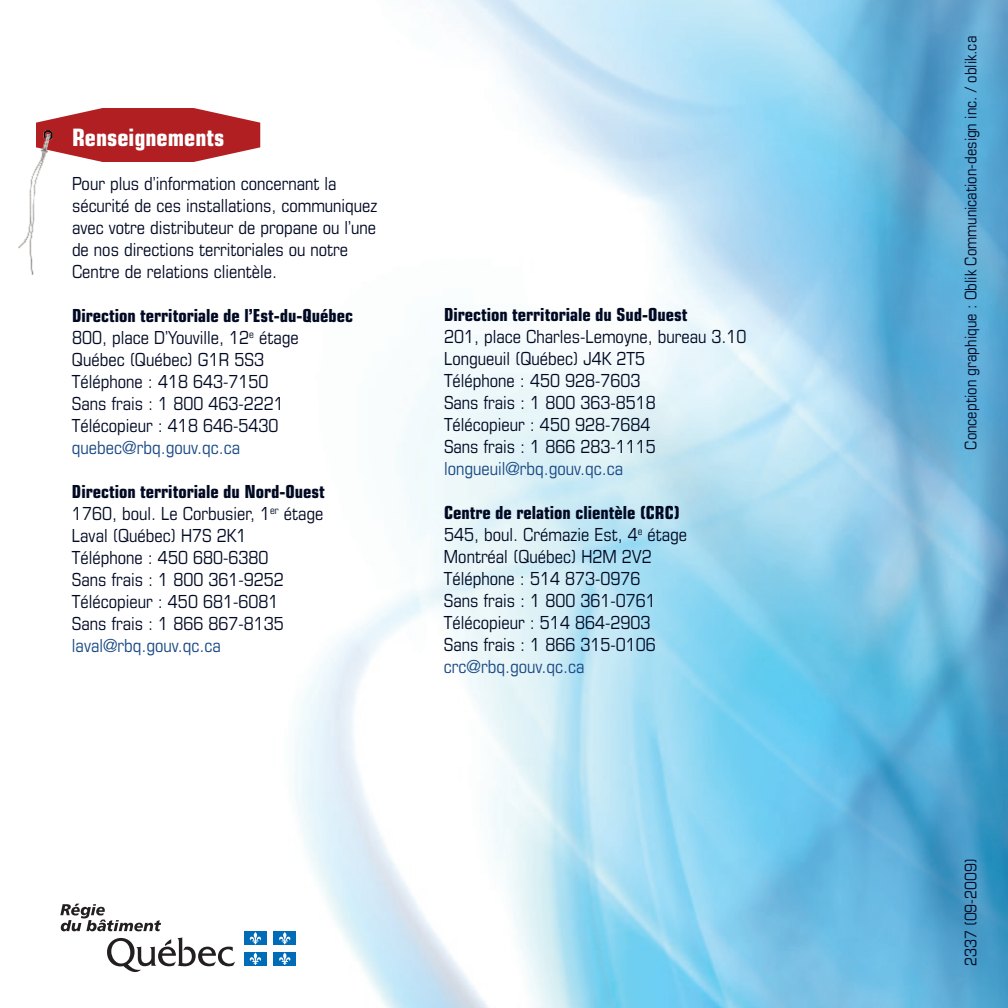
<style>
.page{position:relative;width:1008px;height:1008px;background:#fff}
.page>*{position:absolute;margin:0;border:0;box-sizing:border-box;transform-origin:0 0}
.t1{font:700 condensed 24px "Eurostile";color:#fff}
.t2{font:condensed 18px/22px "Eurostile";color:#000923}
.t3{font:condensed 18px "Eurostile";color:#194984}
.t4{font:700 condensed 18px "Eurostile";color:#000923}
.t5{font:condensed 16px "Eurostile";color:#000923}
.s1{font-weight:700}
</style>
<div class="page">
<img style="left:62px;top:0;width:946px;height:1008px">
<svg style="left:36px;top:104px;width:227px;height:61px"></svg>
<img style="left:18px;top:127px;width:47px;height:151px">
<svg style="left:107px;top:937px;width:128px;height:35px"></svg>
<svg style="left:60px;top:904px;width:101px;height:27px"></svg>
<div style="left:244px;top:931px;width:23px;height:14px;background:#006cb7"></div>
<svg style="left:249px;top:932px;width:12px;height:13px"></svg>
<div style="left:273px;top:931px;width:23px;height:14px;background:#006cb7"></div>
<svg style="left:279px;top:932px;width:12px;height:13px"></svg>
<div style="left:244px;top:952px;width:23px;height:14px;background:#006cb7"></div>
<svg style="left:249px;top:953px;width:12px;height:12px"></svg>
<div style="left:273px;top:952px;width:23px;height:14px;background:#006cb7"></div>
<svg style="left:279px;top:953px;width:12px;height:12px"></svg>
<h1 class="t1" style="left:72px;top:123px;width:154px">Renseignements</h1>
<p class="t2" style="left:72px;top:172px;width:307px">Pour plus d’information concernant la sécurité de ces installations, communiquez avec votre distributeur de propane ou l’une de nos directions territoriales ou notre Centre de relations clientèle.</p>
<p class="t2" style="left:72px;top:304px;width:283px"><span class="s1">Direction territoriale de l’Est-du-Québec<br></span>800, place D’Youville, 12<sup>e</sup> étage<br>Québec (Québec) G1R 5S3<br>Téléphone : 418 643-7150<br>Sans frais : 1 800 463-2221<br>Télécopieur : 418 646-5430</p>
<p class="t3" style="left:72px;top:436px;width:170px">quebec@rbq.gouv.qc.ca</p>
<p class="t2" style="left:72px;top:480px;width:254px"><span class="s1">Direction territoriale du Nord-Ouest<br></span>1760, boul. Le Corbusier, 1<sup>er</sup> étage<br>Laval (Québec) H7S 2K1<br>Téléphone : 450 680-6380<br>Sans frais : 1 800 361-9252<br>Télécopieur : 450 681-6081<br>Sans frais : 1 866 867-8135</p>
<p class="t3" style="left:72px;top:634px;width:150px">laval@rbq.gouv.qc.ca</p>
<p class="t4" style="left:444px;top:304px;width:245px">Direction territoriale du Sud-Ouest</p>
<p class="t2" style="left:444px;top:326px;width:304px">201, place Charles-Lemoyne, bureau 3.10<br>Longueuil (Québec) J4K 2T5<br>Téléphone : 450 928-7603<br>Sans frais : 1 800 363-8518<br>Télécopieur : 450 928-7684<br>Sans frais : 1 866 283-1115</p>
<p class="t3" style="left:444px;top:458px;width:181px">longueuil@rbq.gouv.qc.ca</p>
<p class="t2" style="left:444px;top:501px;width:245px"><span class="s1">Centre de relation clientèle (CRC)<br></span>545, boul. Crémazie Est, 4<sup>e</sup> étage<br>Montréal (Québec) H2M 2V2<br>Téléphone : 514 873-0976<br>Sans frais : 1 800 361-0761<br>Télécopieur : 514 864-2903<br>Sans frais : 1 866 315-0106</p>
<p class="t3" style="left:444px;top:656px;width:142px">crc@rbq.gouv.qc.ca</p>
<p class="t5" style="left:961px;top:450px;width:415px;rotate:-90deg">Conception graphique : Oblik Communication-design inc. / oblik.ca</p>
<p class="t5" style="left:961px;top:966px;width:109px;rotate:-90deg">2337 (09-2009)</p>
</div>
